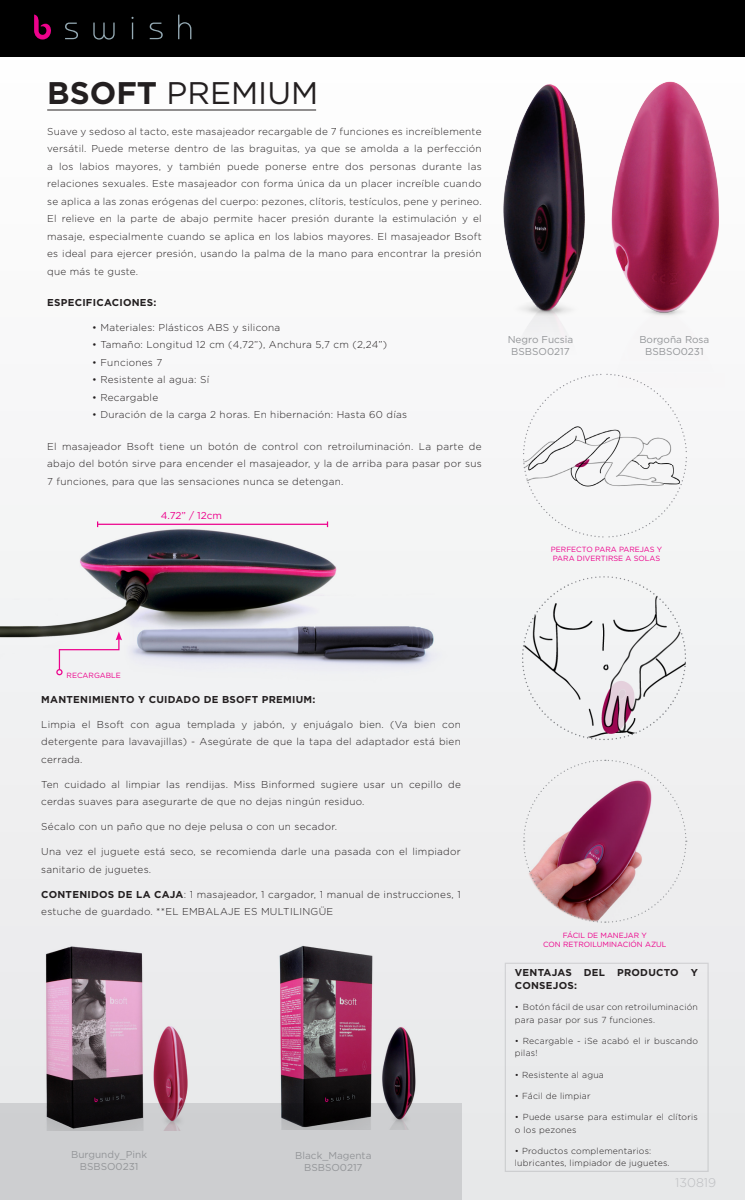
<style>
.page{position:relative;width:745px;height:1200px;background:#fff}
.page>*{position:absolute;margin:0;border:0;box-sizing:border-box;transform-origin:0 0}
.t1{font:31.25px "Gotham";color:#231f20}
.t2{font:300 12.5px "Gotham";color:#bcbdc0}
.t3{font:300 10px/17.5px "Gotham";letter-spacing:.025em;color:#231f20;text-align:justify}
.t4{font:10px/12px "Gotham";color:#939598;text-align:center}
.t5{font:700 10px/12.5px "Gotham";letter-spacing:.025em;color:#231f20}
.t6{font:10px "Gotham";color:#ed028c}
.t7{font:300 8.75px/12.5px "Gotham";letter-spacing:.025em;color:#231f20}
.t8{font:7.5px "Gotham";color:#ed028c}
.s1{font-weight:700}
</style>
<div class="page">
<div style="left:0;top:1px;width:744px;height:1199px;background:#f4f4f5"></div>
<img style="left:571px;top:56px;width:164px;height:259px">
<img style="left:478px;top:71px;width:135px;height:245px">
<img style="left:0;top:521px;width:337px;height:155px">
<div style="left:0;top:1104px;width:460px;height:96px;background:#cdced0"></div>
<hr style="left:47px;top:110px;width:269px;height:1px;background:#231f20">
<img style="left:118px;top:601px;width:316px;height:75px">
<hr style="left:98px;top:524px;width:229px;height:1px;background:#ed028c">
<svg style="left:56px;top:632px;width:66px;height:43px"></svg>
<div style="left:0;top:0;width:744px;height:56px;background:#000"></div>
<svg style="left:65px;top:23px;width:13px;height:16px"></svg>
<svg style="left:93px;top:23px;width:22px;height:17px"></svg>
<svg style="left:131px;top:17px;width:2px;height:22px"></svg>
<svg style="left:150px;top:23px;width:13px;height:16px"></svg>
<svg style="left:178px;top:15px;width:13px;height:24px"></svg>
<svg style="left:34px;top:14px;width:17px;height:26px"></svg>
<svg style="left:523px;top:759px;width:163px;height:164px"></svg>
<svg style="left:523px;top:374px;width:164px;height:164px"></svg>
<img style="left:522px;top:585px;width:164px;height:86px">
<img style="left:638px;top:585px;width:44px;height:50px">
<img style="left:525px;top:585px;width:43px;height:49px">
<img style="left:522px;top:657px;width:163px;height:83px">
<img style="left:257px;top:945px;width:230px;height:184px">
<img style="left:16px;top:945px;width:241px;height:186px">
<p class="t1" style="left:47px;top:73px;width:272px"><span class="s1">BSOFT</span> PREMIUM</p>
<p class="t3" style="left:47px;top:122px;width:435px">Suave y sedoso al tacto, este masajeador recargable de 7 funciones es increíblemente versátil. Puede meterse dentro de las braguitas, ya que se amolda a la perfección a los labios mayores, y también puede ponerse entre dos personas durante las relaciones sexuales. Este masajeador con forma única da un placer increíble cuando se aplica a las zonas erógenas del cuerpo: pezones, clítoris, testículos, pene y perineo.<br>El relieve en la parte de abajo permite hacer presión durante la estimulación y el masaje, especialmente cuando se aplica en los labios mayores. El masajeador Bsoft es ideal para ejercer presión, usando la palma de la mano para encontrar la presión que más te guste.</p>
<p class="t5" style="left:47px;top:296px;width:111px">ESPECIFICACIONES:</p>
<p class="t3" style="left:92px;top:318px;width:189px">• Materiales: Plásticos ABS y silicona</p>
<p class="t3" style="left:92px;top:336px;width:296px">• Tamaño: Longitud 12 cm (4,72”), Anchura 5,7 cm (2,24”)</p>
<p class="t3" style="left:92px;top:353px;width:71px">• Funciones 7</p>
<p class="t3" style="left:92px;top:371px;width:118px">• Resistente al agua: Sí</p>
<p class="t3" style="left:92px;top:388px;width:67px">• Recargable</p>
<p class="t3" style="left:92px;top:406px;width:316px">• Duración de la carga 2 horas. En hibernación: Hasta 60 días</p>
<p class="t3" style="left:47px;top:437px;width:435px">El masajeador Bsoft tiene un botón de control con retroiluminación. La parte de abajo del botón sirve para encender el masajeador, y la de arriba para pasar por sus 7 funciones, para que las sensaciones nunca se detengan.</p>
<p class="t6" style="left:161px;top:509px;width:63px">4.72” / 12cm</p>
<p class="t4" style="left:507px;top:334px;width:67px">Negro Fucsia</p>
<p class="t4" style="left:511px;top:346px;width:60px">BSBSO0217</p>
<p class="t4" style="left:639px;top:334px;width:71px">Borgoña Rosa<br>BSBSO0231</p>
<p class="t8" style="left:550px;top:545px;width:113px">PERFECTO PARA PAREJAS Y</p>
<p class="t8" style="left:552px;top:554px;width:109px">PARA DIVERTIRSE A SOLAS</p>
<p class="t8" style="left:67px;top:671px;width:56px">RECARGABLE</p>
<p class="t5" style="left:41px;top:693px;width:275px">MANTENIMIENTO Y CUIDADO DE BSOFT PREMIUM:</p>
<p class="t3" style="left:41px;top:715px;width:421px">Limpia el Bsoft con agua templada y jabón, y enjuágalo bien. (Va bien con detergente para lavavajillas) - Asegúrate de que la tapa del adaptador está bien cerrada.</p>
<p class="t3" style="left:41px;top:775px;width:421px">Ten cuidado al limpiar las rendijas. Miss Binformed sugiere usar un cepillo de cerdas suaves para asegurarte de que no dejas ningún residuo.</p>
<p class="t3" style="left:41px;top:818px;width:297px">Sécalo con un paño que no deje pelusa o con un secador.</p>
<p class="t3" style="left:41px;top:843px;width:421px">Una vez el juguete está seco, se recomienda darle una pasada con el limpiador sanitario de juguetes.</p>
<p class="t3" style="left:41px;top:885px;width:421px"><span class="s1">CONTENIDOS DE LA CAJA</span>: 1 masajeador, 1 cargador, 1 manual de instrucciones, 1 estuche de guardado. **EL EMBALAJE ES MULTILINGÜE</p>
<p class="t4" style="left:71px;top:1148px;width:77px">Burgundy_Pink</p>
<p class="t4" style="left:80px;top:1160px;width:60px">BSBSO0231</p>
<p class="t4" style="left:295px;top:1150px;width:78px">Black_Magenta</p>
<p class="t4" style="left:304px;top:1162px;width:60px">BSBSO0217</p>
<p class="t8" style="left:562px;top:931px;width:85px">FÁCIL DE MANEJAR Y</p>
<p class="t8" style="left:542px;top:940px;width:125px">CON RETROILUMINACIÓN AZUL</p>
<p class="t5" style="left:514px;top:967px;width:184px">VENTAJAS DEL PRODUCTO Y<br>CONSEJOS:</p>
<p class="t7" style="left:514px;top:1001px;width:184px">• Botón fácil de usar con retroiluminación para pasar por sus 7 funciones.</p>
<p class="t7" style="left:514px;top:1034px;width:184px">• Recargable - ¡Se acabó el ir buscando pilas!</p>
<p class="t7" style="left:514px;top:1068px;width:90px">• Resistente al agua</p>
<p class="t7" style="left:514px;top:1089px;width:77px">• Fácil de limpiar</p>
<p class="t7" style="left:514px;top:1111px;width:184px">• Puede usarse para estimular el clítoris o los pezones</p>
<p class="t7" style="left:514px;top:1144px;width:156px">• Productos complementarios: lubricantes, limpiador de juguetes.</p>
<p class="t2" style="left:674px;top:1175px;width:42px">130819</p>
</div>
